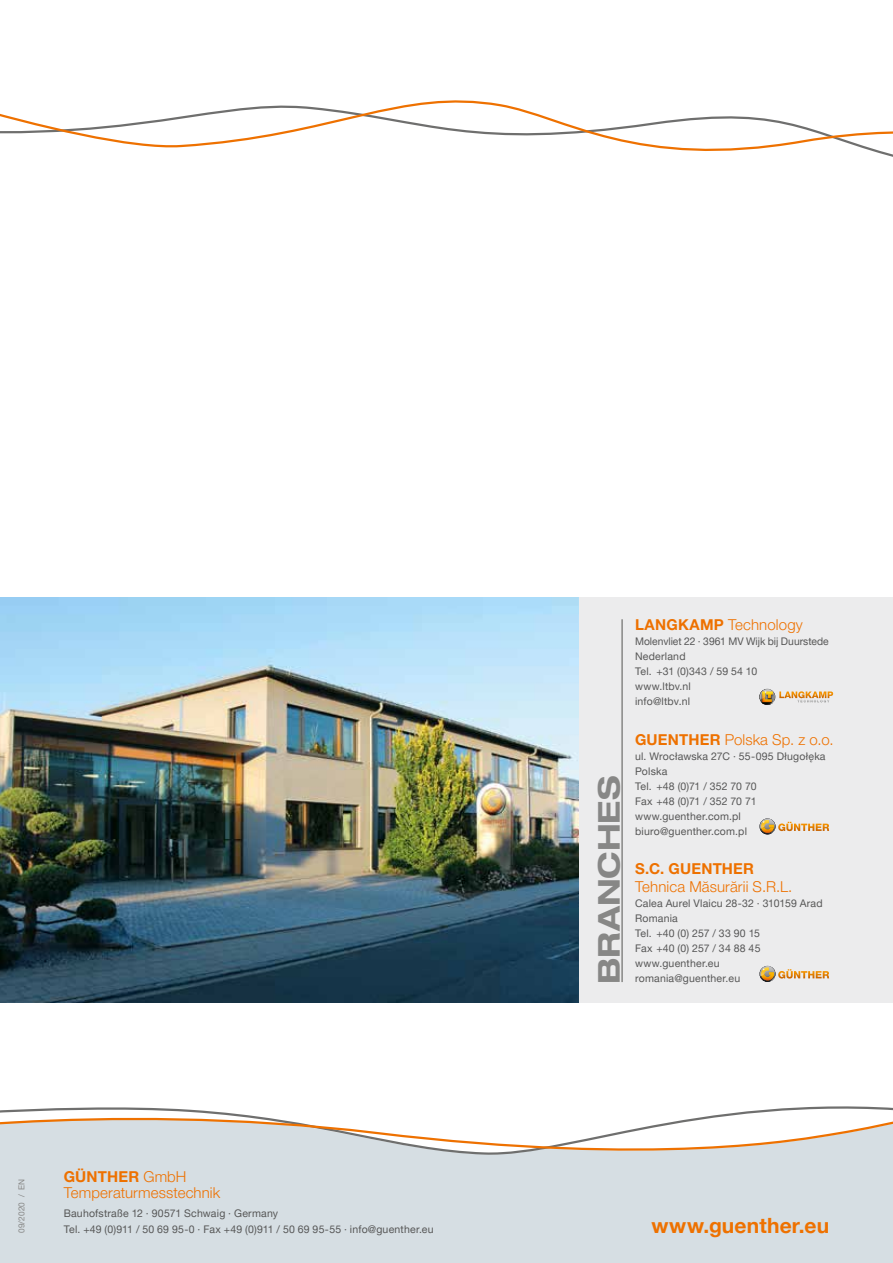
<style>
.page{position:relative;width:893px;height:1263px;background:#fff}
.page>*{position:absolute;margin:0;border:0;box-sizing:border-box;transform-origin:0 0}
.t1{font:700 expanded 30px "Helvetica Neue LTW1 G";color:#878786}
.t2{font:700 21px "Helvetica Neue LTW1 G";letter-spacing:.01em;color:#ee7100}
.t3{font:300 15px/16.5px "Helvetica Neue LTW1 G";letter-spacing:.01em;color:#ee7100}
.t4{font:700 15px "Helvetica Neue LTW1 G";letter-spacing:.015em;color:#ee7100}
.t5{font:10.5px/15px "Helvetica Neue LTW1 G";letter-spacing:.02em;color:#565656}
.t6{font:8.25px "Helvetica Neue LTW1 G";letter-spacing:.015em;color:#878786}
.s1{font-weight:700}
</style>
<div class="page">
<div style="left:0;top:1185px;width:893px;height:78px;background:#d6dee3"></div>
<svg style="left:0;top:1106px;width:893px;height:79px"></svg>
<svg style="left:0;top:100px;width:893px;height:57px"></svg>
<div style="left:457px;top:598px;width:436px;height:405px;background:#ececed"></div>
<img style="left:0;top:598px;width:578px;height:405px">
<hr style="left:621px;top:619px;width:2px;height:363px;background:#878786">
<svg style="left:759px;top:966px;width:70px;height:16px"></svg>
<svg style="left:759px;top:818px;width:70px;height:17px"></svg>
<svg style="left:759px;top:689px;width:74px;height:16px"></svg>
<h1 class="t1" style="left:589px;top:984px;width:210px;rotate:-90deg">BRANCHES</h1>
<h3 class="t3" style="left:635px;top:616px;width:169px"><span class="s1">LANGKAMP</span> Technology</h3>
<p class="t5" style="left:635px;top:634px;width:195px">Molenvliet 22 ∙ 3961 MV Wijk bij Duurstede<br>Nederland<br>Tel. +31 (0)343 / 59 54 10<br>www.ltbv.nl<br>info@ltbv.nl</p>
<h3 class="t3" style="left:635px;top:731px;width:200px"><span class="s1">GUENTHER</span> Polska Sp. z o.o.</h3>
<p class="t5" style="left:635px;top:748px;width:192px">ul. Wrocławska 27C ∙ 55-095 Długołęka<br>Polska<br>Tel. +48 (0)71 / 352 70 70<br>Fax +48 (0)71 / 352 70 71 www.guenther.com.pl biuro@guenther.com.pl</p>
<h3 class="t4" style="left:635px;top:859px;width:120px">S.C. GUENTHER</h3>
<h3 class="t3" style="left:635px;top:878px;width:159px">Tehnica Măsurării S.R.L.</h3>
<p class="t5" style="left:635px;top:896px;width:189px">Calea Aurel Vlaicu 28-32 ∙ 310159 Arad<br>Romania<br>Tel. +40 (0) 257 / 33 90 15<br>Fax +40 (0) 257 / 34 88 45 www.guenther.eu romania@guenther.eu</p>
<p class="t6" style="left:17px;top:1233px;width:56px;rotate:-90deg">09/2020 / EN</p>
<h3 class="t3" style="left:64px;top:1168px;width:158px"><span class="s1">GÜNTHER</span> GmbH<br>Temperaturmesstechnik</h3>
<p class="t5" style="left:64px;top:1205px;width:371px;line-height:16.5px">Bauhofstraße 12 ∙ 90571 Schwaig ∙ Germany<br>Tel. +49 (0)911 / 50 69 95-0 ∙ Fax +49 (0)911 / 50 69 95-55 ∙ info@guenther.eu</p>
<h2 class="t2" style="left:652px;top:1213px;width:179px">www.guenther.eu</h2>
</div>
